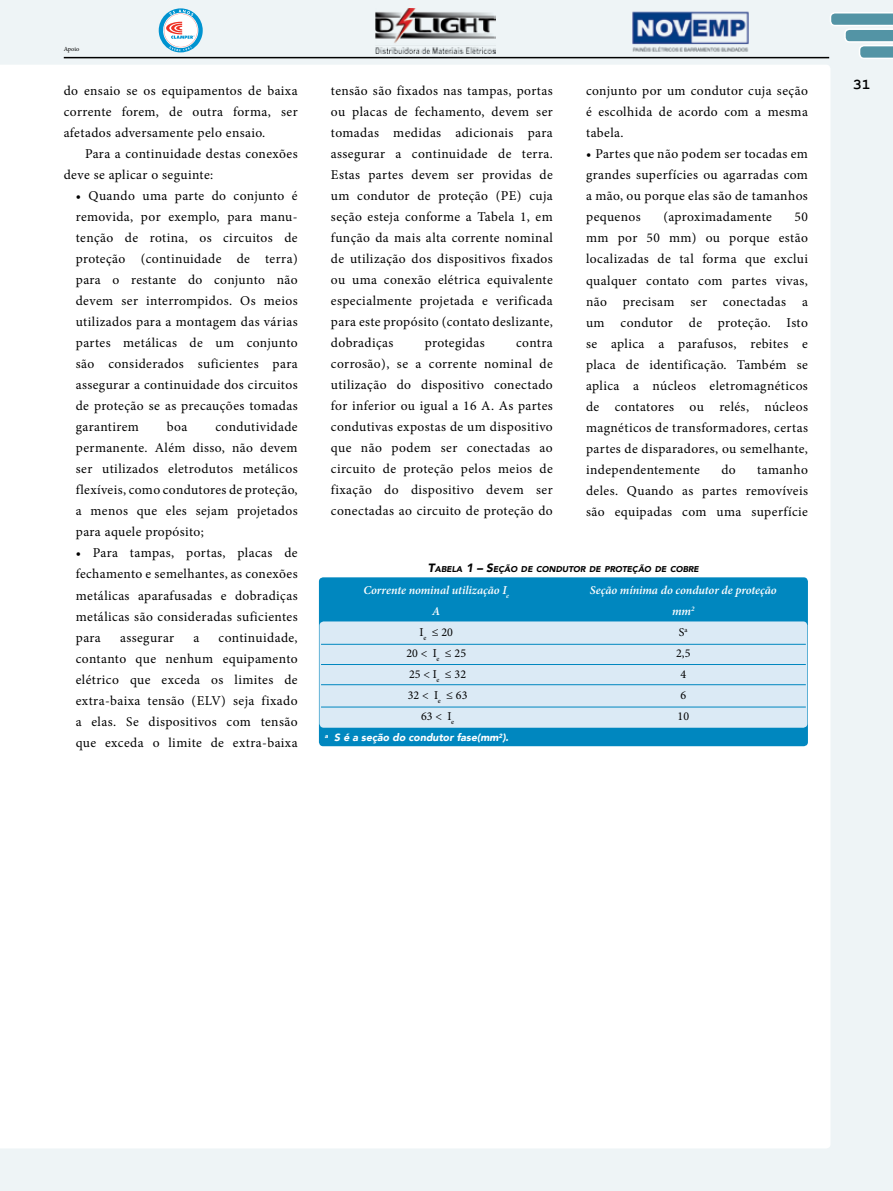
<style>
.page{position:relative;width:893px;height:1191px;background:#eef4f6}
.page>*{position:absolute;margin:0;border:0;box-sizing:border-box;transform-origin:0 0}
.t1{font:700 15px "Courier New";color:#000}
.t2{font:13.5px/21px "Minion Pro";letter-spacing:.03em;color:#000;text-align:justify}
.t3{font:12px/21px "Minion Pro";color:#000;text-align:center}
.t4{font:italic 600 12px/21px "Minion Pro";letter-spacing:-.005em;color:#fff;text-align:center}
.t5{font:italic 900 10.5px "Avenir";color:#fff}
.t6{font:italic 900 8.4px "Avenir";color:#000}
.t7{font:6.3px "Minion Pro";letter-spacing:-.005em;color:#000}
.s1{font-size:12px}
.s2{font-weight:600;font-style:italic;color:#fff}
.s3{font-weight:400;font-style:normal;color:#000}
</style>
<div class="page">
<div style="left:0;top:65px;width:830px;height:1083px;background:#fff"></div>
<hr style="left:64px;top:57px;width:765px;height:1px;background:#000">
<svg style="left:830px;top:12px;width:63px;height:47px"></svg>
<img style="left:632px;top:11px;width:117px;height:41px">
<svg style="left:159px;top:8px;width:44px;height:44px"></svg>
<img style="left:376px;top:8px;width:120px;height:45px">
<div style="left:319px;top:577px;width:489px;height:169px;background:#0087bf;border-radius:4px"></div>
<div style="left:319px;top:621px;width:488px;height:106px;background:#dbeaf5;border-radius:4px"></div>
<hr style="left:321px;top:644px;width:485px;height:1px;background:#0087bf">
<hr style="left:321px;top:664px;width:485px;height:1px;background:#0087bf">
<hr style="left:321px;top:684px;width:485px;height:1px;background:#0087bf">
<hr style="left:321px;top:706px;width:485px;height:1px;background:#0087bf">
<p class="t7" style="left:64px;top:45px;width:17px">Apoio</p>
<p class="t2" style="left:64px;top:80px;width:235px">do ensaio se os equipamentos de baixa corrente forem, de outra forma, ser afetados adversamente pelo ensaio.</p>
<p class="t2" style="left:64px;top:143px;width:235px;text-indent:21px">Para a continuidade destas conexões deve se aplicar o seguinte:</p>
<p class="t2" style="left:76px;top:185px;width:223px">• Quando uma parte do conjunto é removida, por exemplo, para manu&shy;tenção de rotina, os circuitos de proteção (continuidade de terra) para o restante do conjunto não devem ser interrompidos. Os meios utilizados para a montagem das várias partes metálicas de um conjunto são considerados suficientes para assegurar a continuidade dos circuitos de proteção se as precauções tomadas garantirem</p>
<p class="t2" style="left:76px;top:416px;width:223px;text-indent:140px">condutividade permanente. Além disso, não devem ser utilizados eletrodutos metálicos flexíveis, como condutores de proteção, a menos que eles sejam projetados para aquele propósito;</p>
<p class="t2" style="left:76px;top:543px;width:223px">• Para tampas, portas, placas de fechamento e semelhantes, as conexões metálicas aparafusadas e dobradiças metálicas são consideradas suficientes para</p>
<p class="t2" style="left:167px;top:416px;width:22px">boa</p>
<p class="t2" style="left:76px;top:627px;width:223px;text-indent:143px">continuidade, contanto que nenhum equipamento elétrico que exceda os limites de extra-baixa tensão (ELV) seja fixado a elas. Se dispositivos com tensão que exceda o limite de extra-baixa</p>
<p class="t2" style="left:120px;top:627px;width:56px">assegurar</p>
<p class="t2" style="left:193px;top:627px;width:7px">a</p>
<p class="t2" style="left:331px;top:80px;width:223px">tensão são fixados nas tampas, portas ou placas de fechamento, devem ser tomadas medidas adicionais para assegurar a continuidade de terra.<br>Estas partes devem ser providas de um condutor de proteção (PE) cuja seção esteja conforme a Tabela 1, em função da mais alta corrente nominal de utilização dos dispositivos fixados ou uma conexão elétrica equivalente especialmente projetada e verificada para este propósito (contato deslizante, dobradiças</p>
<p class="t2" style="left:425px;top:332px;width:61px">protegidas</p>
<p class="t2" style="left:331px;top:332px;width:223px;text-indent:185px">contra corrosão), se a corrente nominal de utilização do dispositivo conectado for inferior ou igual a 16 A. As partes condutivas expostas de um dispositivo que não podem ser conectadas ao circuito de proteção pelos meios de fixação do dispositivo devem ser conectadas ao circuito de proteção do</p>
<p class="t2" style="left:586px;top:81px;width:223px">conjunto por um condutor cuja seção é escolhida de acordo com a mesma tabela.</p>
<p class="t2" style="left:586px;top:144px;width:223px">• Partes que não podem ser tocadas em grandes superfícies ou agarradas com a mão, ou porque elas são de tamanhos pequenos</p>
<p class="t2" style="left:663px;top:207px;width:110px">(aproximadamente</p>
<p class="t2" style="left:586px;top:207px;width:223px;text-indent:208px">50 mm por 50 mm) ou porque estão localizadas de tal forma que exclui qualquer contato com partes vivas, não precisam ser conectadas a um condutor de proteção. Isto se aplica a parafusos, rebites e placa de identificação. Também se aplica a núcleos eletromagnéticos de contatores ou relés, núcleos magnéticos de transformadores, certas partes de disparadores, ou semelhante, independentemente</p>
<p class="t2" style="left:586px;top:459px;width:223px;text-indent:171px">tamanho deles. Quando as partes removíveis são equipadas com uma superfície</p>
<p class="t2" style="left:721px;top:459px;width:16px">do</p>
<p class="t6" style="left:428px;top:562px;width:272px"><span class="s1">T</span>ABELA <span class="s1">1 – S</span>EÇÃO DE CONDUTOR DE PROTEÇÃO DE COBRE</p>
<p class="t3" style="left:363px;top:580px;width:147px"><span class="s2">Corrente nominal utilização I</span><sub>e<br></sub><span class="s2">A<br></span>I<sub>e</sub> ≤ 20<br>20 &lt; I<sub>e</sub> ≤ 25<br>25 &lt; I<sub>e</sub> ≤ 32<br>32 &lt; I<sub>e</sub> ≤ 63<br>63 &lt; I<sub>e</sub></p>
<p class="t4" style="left:590px;top:579px;width:188px">Seção mínima do condutor de proteção mm<sup>2<br></sup><span class="s3">S</span><sup>a<br></sup><span class="s3">2,5<br>4<br>6<br>10</span></p>
<p class="t5" style="left:325px;top:729px;width:185px"><sup>a</sup> S é a seção do condutor fase(mm<sup>2</sup>).</p>
<p class="t1" style="left:853px;top:75px;width:19px">31</p>
</div>
